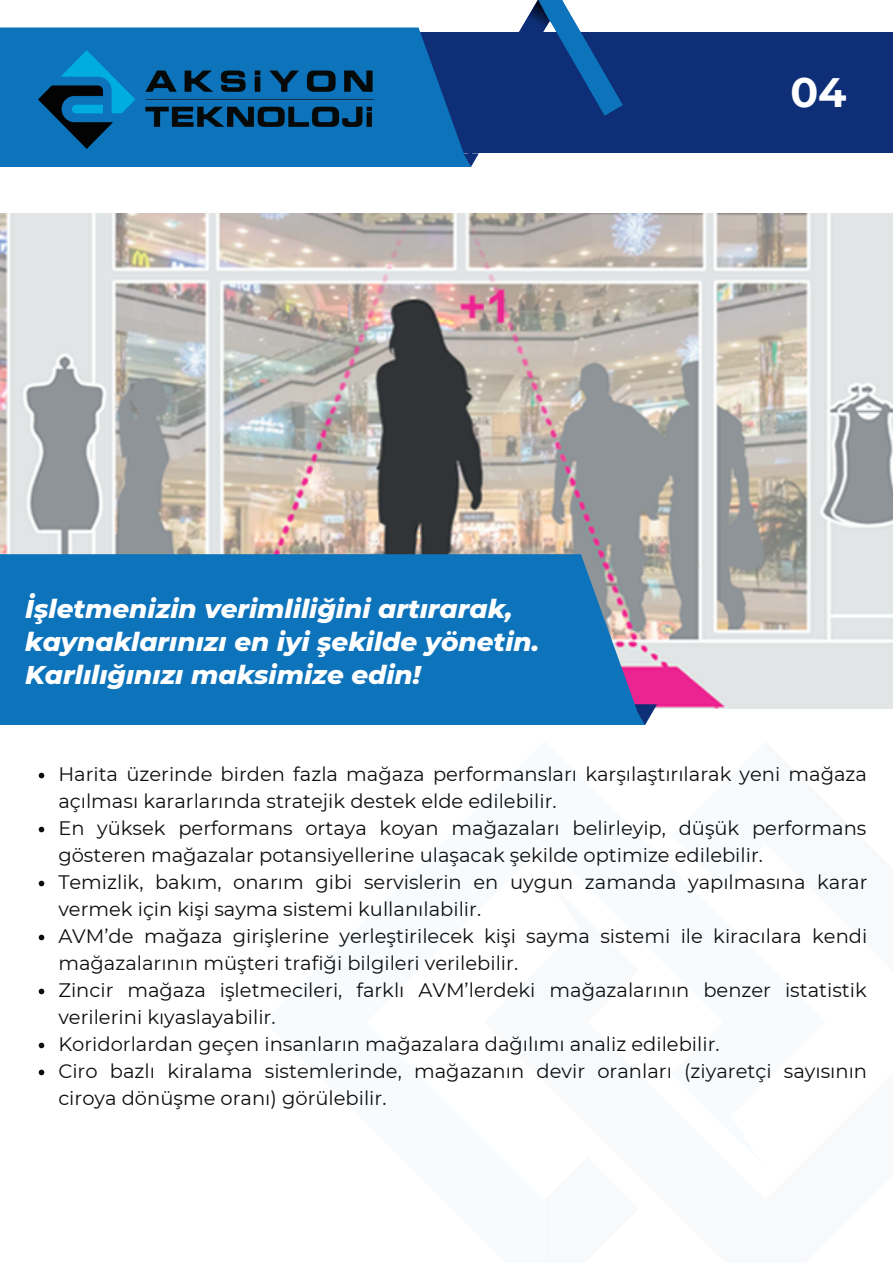
<style>
.page{position:relative;width:893px;height:1264px;background:#fff}
.page>*{position:absolute;margin:0;border:0;box-sizing:border-box;transform-origin:0 0}
.t1{font:700 41.1px "Montserrat";color:#fff}
.t2{font:italic 800 26.25px "Montserrat";color:#fff}
.t3{font:19.5px/27px "Montserrat";color:#0e0e0e}
</style>
<div class="page">
<div style="left:395px;top:33px;width:497px;height:120px;background:#0e2e77"></div>
<svg style="left:0;top:0;width:623px;height:167px"></svg>
<svg style="left:0;top:28px;width:464px;height:127px;background:#0e6cb4"></svg>
<img style="left:0;top:213px;width:892px;height:495px">
<div style="left:0;top:704px;width:657px;height:21px;background:#0d73bb"></div>
<img style="left:39px;top:50px;width:335px;height:98px">
<div style="left:0;top:554px;width:637px;height:157px;background:#0d73bb"></div>
<svg style="left:39px;top:772px;width:5px;height:6px"></svg>
<svg style="left:39px;top:826px;width:5px;height:6px"></svg>
<svg style="left:39px;top:880px;width:5px;height:6px"></svg>
<svg style="left:39px;top:934px;width:5px;height:6px"></svg>
<svg style="left:39px;top:988px;width:5px;height:6px"></svg>
<svg style="left:39px;top:1042px;width:5px;height:6px"></svg>
<svg style="left:39px;top:1069px;width:5px;height:6px"></svg>
<p class="t2" style="left:25px;top:593px;width:489px">İşletmenizin verimliliğini artırarak,</p>
<p class="t2" style="left:25px;top:625px;width:515px">kaynaklarınızı en iyi şekilde yönetin.</p>
<p class="t2" style="left:25px;top:658px;width:397px">Karlılığınızı maksimize edin!</p>
<p class="t1" style="left:790px;top:67px;width:58px">04</p>
<p class="t3" style="left:58px;top:760px;width:810px">Harita üzeri nde bi rden fazla mağaza performansları karşılaştırılarak yeni mağaza açılması kararlarında strateji k destek elde edi lebi li r.</p>
<p class="t3" style="left:58px;top:814px;width:809px">En yüksek performans ortaya koyan mağazaları beli rleyi p, düşük performans gösteren mağazalar potansiyelleri ne ulaşacak şeki lde opti mize edi lebi li r.</p>
<p class="t3" style="left:58px;top:868px;width:810px">Temizli k, bakım, onarım gi bi servisleri n en uygun zamanda yapılmasına karar vermek içi n kişi sayma sistemi kullanılabi li r.</p>
<p class="t3" style="left:58px;top:922px;width:807px">AVM’de mağaza gi rişleri ne yerleşti ri lecek kişi sayma sistemi i le ki racılara kendi mağazalarının müşteri trafiği bi lgi leri veri lebi li r.</p>
<p class="t3" style="left:58px;top:976px;width:809px">Zi nci r mağaza işletmeci leri, farklı AVM’lerdeki mağazalarının benzer istatisti k veri leri ni kıyaslayabi li r.</p>
<p class="t3" style="left:58px;top:1030px;width:662px">Koridorlardan geçen i nsanların mağazalara dağılımı analiz edi lebi li r.</p>
<p class="t3" style="left:58px;top:1056px;width:810px">Ci ro bazlı ki ralama sistemleri nde, mağazanın devi r oranları (ziyaretçi sayısının ci roya dönüşme oranı) görülebi li r.</p>
</div>
